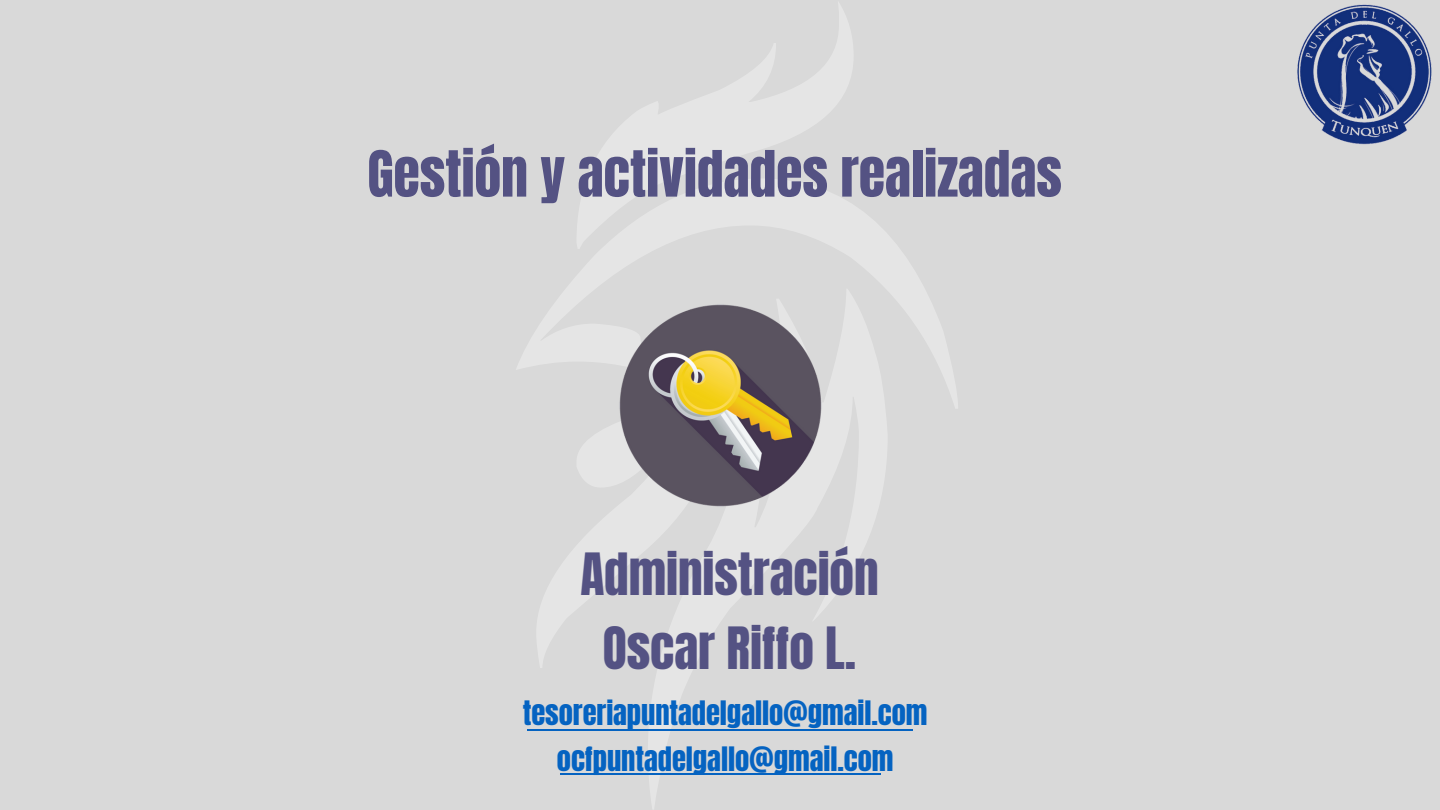
<style>
.page{position:relative;width:1440px;height:810px;background:#d9d9d9}
.page>*{position:absolute;margin:0;border:0;box-sizing:border-box;transform-origin:0 0}
.t1{font:54px "Anton";letter-spacing:-.005em;color:#545283}
.t2{font:49.5px/74.2px "Anton";letter-spacing:-.005em;color:#545283;text-align:center}
.t3{font:28.6px/45.3px "Anton";letter-spacing:-.005em;color:#0563c1;text-align:center}
</style>
<div class="page">
<svg style="left:517px;top:2px;width:441px;height:807px"></svg>
<hr style="left:527px;top:729px;width:385px;height:2px;background:#0563c1">
<hr style="left:560px;top:773px;width:321px;height:1px;background:#0563c1">
<img style="left:603px;top:288px;width:234px;height:234px">
<img style="left:1297px;top:4px;width:135px;height:141px">
<h1 class="t1" style="left:367px;top:135px;width:696px">Gestión y actividades realizadas</h1>
<h2 class="t2" style="left:580px;top:538px;width:300px">Administración<br>Oscar Riffo L.</h2>
<p class="t3" style="left:523px;top:691px;width:406px">tesoreriapuntadelgallo@gmail.com ocfpuntadelgallo@gmail.com</p>
</div>
